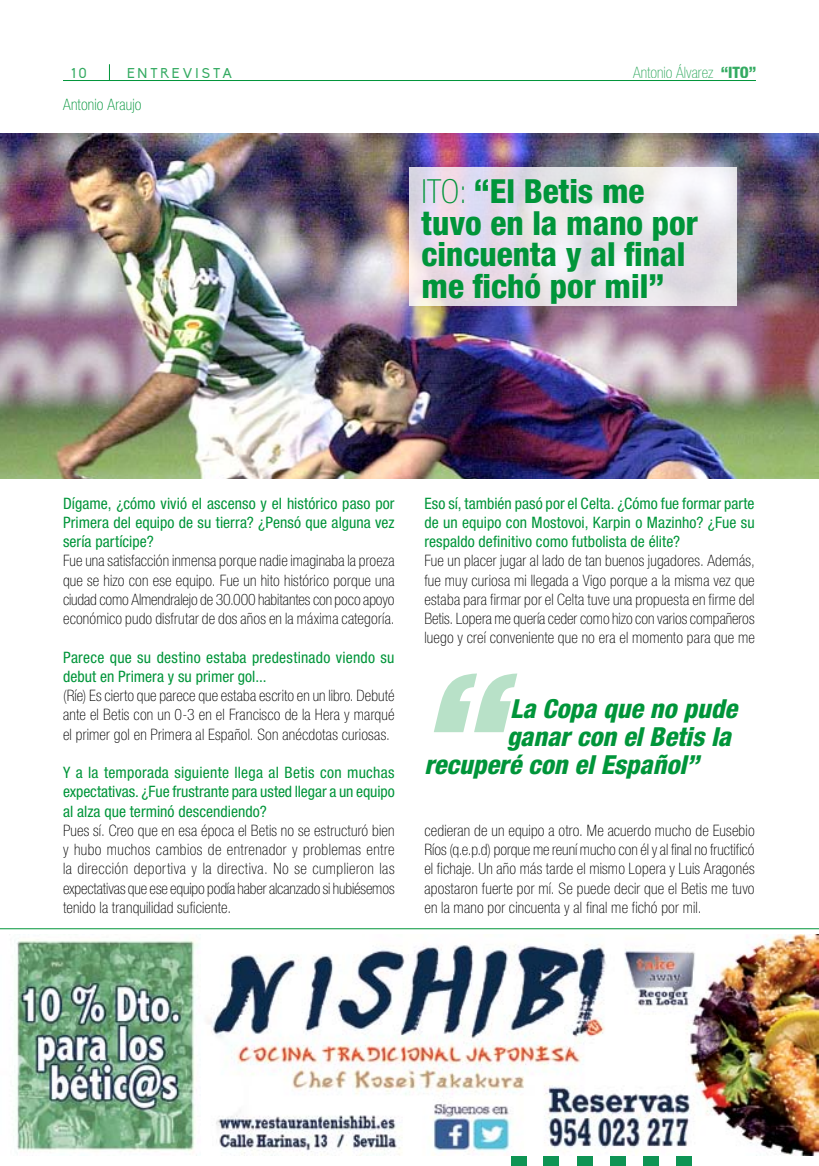
<style>
.page{position:relative;width:819px;height:1166px;background:#fff}
.page>*{position:absolute;margin:0;border:0;box-sizing:border-box;transform-origin:0 0}
.t1{font:800 condensed 33.25px/31.5px "Helvetica Neue";color:#00953a}
.t2{font:italic 800 condensed 26.25px "Helvetica Neue";color:#00953a}
.t3{font:100 condensed 15.75px/19.2px "Helvetica Neue";letter-spacing:.01em;color:#000;text-align:justify}
.t4{font:condensed 15.75px/19.2px "Helvetica Neue";letter-spacing:.005em;color:#00953a;text-align:justify}
.t5{font:100 condensed 15.75px "Helvetica Neue";color:#00953a}
.t6{font:14px "Biko";letter-spacing:.205em;color:#00953a}
.s1{font-weight:800}
.s2{font-weight:100}
</style>
<div class="page">
<div style="left:543px;top:1126px;width:16px;height:40px;background:#0e9454"></div>
<div style="left:511px;top:1126px;width:15px;height:40px;background:#0e9454"></div>
<div style="left:576px;top:1126px;width:16px;height:40px;background:#0e9454"></div>
<div style="left:610px;top:1126px;width:15px;height:40px;background:#0e9454"></div>
<div style="left:643px;top:1127px;width:16px;height:39px;background:#0e9454"></div>
<div style="left:676px;top:1127px;width:16px;height:39px;background:#0e9454"></div>
<img style="left:0;top:134px;width:819px;height:345px">
<div style="left:403px;top:161px;width:347px;height:158px;background:#000;opacity:.13"></div>
<svg style="left:409px;top:167px;width:328px;height:139px;background:#e7e2ea"></svg>
<hr style="left:63px;top:80px;width:693px;height:1px;background:#00953a">
<svg style="left:109px;top:64px;width:1px;height:16px"></svg>
<svg style="left:434px;top:673px;width:83px;height:59px"></svg>
<img style="left:15px;top:934px;width:804px;height:221px">
<hr style="left:0;top:928px;width:819px;height:1px;background:#00953a">
<p class="t6" style="left:71px;top:65px;width:17px">10</p>
<p class="t6" style="left:126px;top:65px;width:107px">ENTREVISTA</p>
<p class="t5" style="left:633px;top:63px;width:125px">Antonio Álvarez <span class="s1">“ITO”</span></p>
<p class="t5" style="left:63px;top:95px;width:80px">Antonio Araujo</p>
<h1 class="t1" style="left:421px;top:175px;width:278px"><span class="s2">ITO:</span> “El Betis me tuvo en la mano por cincuenta y al final me fichó por mil”</h1>
<p class="t4" style="left:63px;top:493px;width:333px">Dígame, ¿cómo vivió el ascenso y el histórico paso por Primera del equipo de su tierra? ¿Pensó que alguna vez sería partícipe?</p>
<p class="t3" style="left:63px;top:551px;width:333px">Fue una satisfacción inmensa porque nadie imaginaba la proeza que se hizo con ese equipo. Fue un hito histórico porque una ciudad como Almendralejo de 30.000 habitantes con poco apoyo económico pudo disfrutar de dos años en la máxima categoría.</p>
<p class="t4" style="left:63px;top:647px;width:333px">Parece que su destino estaba predestinado viendo su debut en Primera y su primer gol...</p>
<p class="t3" style="left:63px;top:686px;width:333px">(Ríe) Es cierto que parece que estaba escrito en un libro. Debuté ante el Betis con un 0-3 en el Francisco de la Hera y marqué el primer gol en Primera al Español. Son anécdotas curiosas.</p>
<p class="t4" style="left:63px;top:763px;width:333px">Y a la temporada siguiente llega al Betis con muchas expectativas. ¿Fue frustrante para usted llegar a un equipo al alza que terminó descendiendo?</p>
<p class="t3" style="left:63px;top:820px;width:333px">Pues sí. Creo que en esa época el Betis no se estructuró bien y hubo muchos cambios de entrenador y problemas entre la dirección deportiva y la directiva. No se cumplieron las expectativas que ese equipo podía haber alcanzado si hubiésemos tenido la tranquilidad suficiente.</p>
<p class="t4" style="left:424px;top:493px;width:332px">Eso sí, también pasó por el Celta. ¿Cómo fue formar parte de un equipo con Mostovoi, Karpin o Mazinho? ¿Fue su respaldo definitivo como futbolista de élite?</p>
<p class="t3" style="left:424px;top:551px;width:332px">Fue un placer jugar al lado de tan buenos jugadores. Además, fue muy curiosa mi llegada a Vigo porque a la misma vez que estaba para firmar por el Celta tuve una propuesta en firme del Betis. Lopera me quería ceder como hizo con varios compañeros luego y creí conveniente que no era el momento para que me</p>
<h2 class="t2" style="left:510px;top:693px;width:228px">La Copa que no pude</h2>
<h2 class="t2" style="left:506px;top:721px;width:226px">ganar con el Betis la</h2>
<h2 class="t2" style="left:424px;top:749px;width:276px">recuperé con el Español”</h2>
<p class="t3" style="left:424px;top:820px;width:332px">cedieran de un equipo a otro. Me acuerdo mucho de Eusebio Ríos (q.e.p.d) porque me reuní mucho con él y al final no fructificó el fichaje. Un año más tarde el mismo Lopera y Luis Aragonés apostaron fuerte por mí. Se puede decir que el Betis me tuvo en la mano por cincuenta y al final me fichó por mil.</p>
</div>
